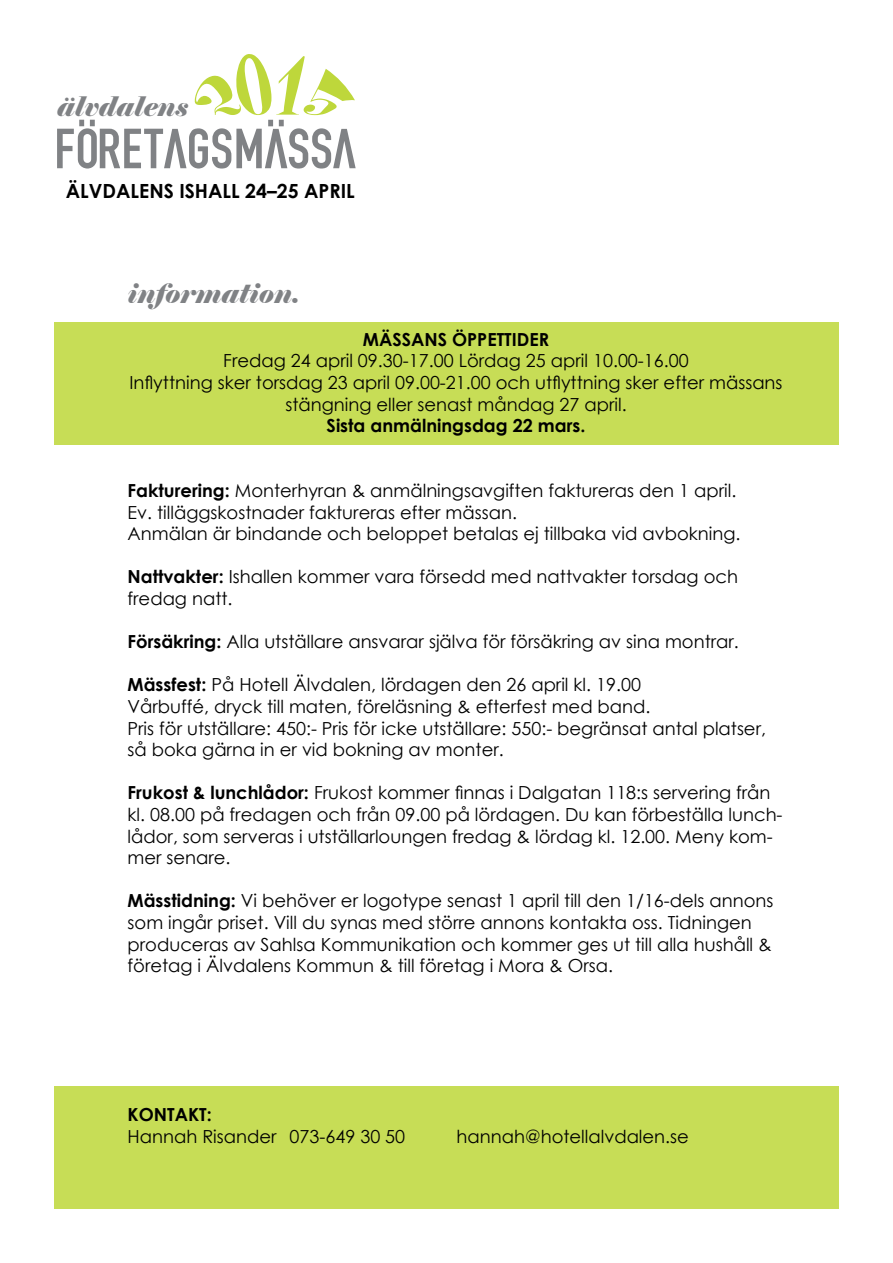
<style>
.page{position:relative;width:893px;height:1263px;background:#fff}
.page>*{position:absolute;margin:0;border:0;box-sizing:border-box;transform-origin:0 0}
.t1{font:59.1px "DENIAL";color:#808285}
.t2{font:italic 27px "Elephant";color:#808285}
.t3{font:700 19.5px "Century Gothic";color:#000}
.t4{font:18px/21.6px "Century Gothic";color:#000}
.t5{font:700 18px "Century Gothic";color:#000}
.s1{font-weight:700}
</style>
<div class="page">
<div style="left:54px;top:322px;width:785px;height:122px;background:#c7dd56"></div>
<svg style="left:195px;top:54px;width:160px;height:61px"></svg>
<div style="left:54px;top:1087px;width:785px;height:122px;background:#c7dd56"></div>
<h2 class="t2" style="left:57px;top:90px;width:132px">älvdalens</h2>
<h1 class="t1" style="left:54px;top:114px;width:303px">FÖRETAGSMÄSSA</h1>
<p class="t3" style="left:66px;top:178px;width:290px">ÄLVDALENS ISHALL 24–25 APRIL</p>
<h2 class="t2" style="left:128px;top:276px;width:173px">information.</h2>
<p class="t5" style="left:363px;top:328px;width:188px">MÄSSANS ÖPPETTIDER</p>
<p class="t4" style="left:130px;top:350px;width:655px;text-align:center">Fredag 24 april 09.30-17.00 Lördag 25 april 10.00-16.00<br>Inflyttning sker torsdag 23 april 09.00-21.00 och utflyttning sker efter mässans stängning eller senast måndag 27 april.</p>
<p class="t5" style="left:327px;top:414px;width:260px">Sista anmälningsdag 22 mars.</p>
<p class="t4" style="left:128px;top:479px;width:614px"><span class="s1">Fakturering:</span> Monterhyran &amp; anmälningsavgiften faktureras den 1 april.<br>Ev. tilläggskostnader faktureras efter mässan.<br>Anmälan är bindande och beloppet betalas ej tillbaka vid avbokning.</p>
<p class="t4" style="left:128px;top:566px;width:612px"><span class="s1">Nattvakter:</span> Ishallen kommer vara försedd med nattvakter torsdag och fredag natt.</p>
<p class="t4" style="left:128px;top:631px;width:613px"><span class="s1">Försäkring:</span> Alla utställare ansvarar själva för försäkring av sina montrar.</p>
<p class="t4" style="left:128px;top:674px;width:640px"><span class="s1">Mässfest:</span> På Hotell Älvdalen, lördagen den 26 april kl. 19.00<br>Vårbuffé, dryck till maten, föreläsning &amp; efterfest med band.<br>Pris för utställare: 450:- Pris för icke utställare: 550:- begränsat antal platser, så boka gärna in er vid bokning av monter.</p>
<p class="t4" style="left:128px;top:782px;width:656px"><span class="s1">Frukost &amp; lunchlådor:</span> Frukost kommer finnas i Dalgatan 118:s servering från kl. 08.00 på fredagen och från 09.00 på lördagen. Du kan förbeställa lunch&shy;lådor, som serveras i utställarloungen fredag &amp; lördag kl. 12.00. Meny kom&shy;mer senare.</p>
<p class="t4" style="left:128px;top:890px;width:647px"><span class="s1">Mässtidning:</span> Vi behöver er logotype senast 1 april till den 1/16-dels annons som ingår priset. Vill du synas med större annons kontakta oss. Tidningen produceras av Sahlsa Kommunikation och kommer ges ut till alla hushåll &amp; företag i Älvdalens Kommun &amp; till företag i Mora &amp; Orsa.</p>
<p class="t5" style="left:128px;top:1103px;width:86px">KONTAKT:</p>
<p class="t4" style="left:128px;top:1125px;width:279px">Hannah Risander 073-649 30 50</p>
<p class="t4" style="left:457px;top:1125px;width:234px">hannah@hotellalvdalen.se</p>
</div>
